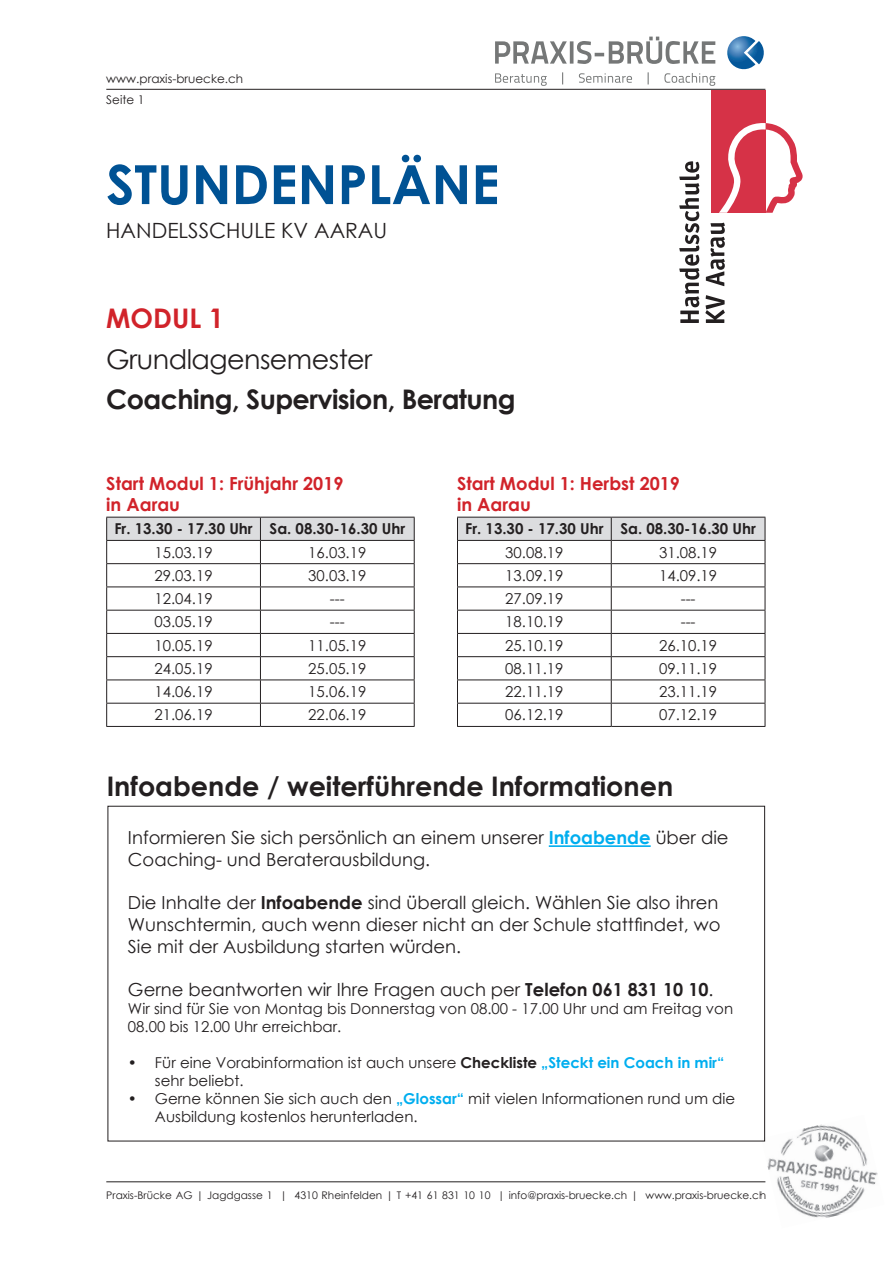
<style>
.page{position:relative;width:893px;height:1263px;background:#fff}
.page>*{position:absolute;margin:0;border:0;box-sizing:border-box;transform-origin:0 0}
.t1{font:700 54px "Century Gothic";color:#005294}
.t2{font:700 27px "Century Gothic";color:#231f20}
.t3{font:700 27px "Century Gothic";letter-spacing:-.02em;color:#231f20}
.t4{font:27px "Century Gothic";letter-spacing:-.02em;color:#231f20}
.t5{font:700 27px "Century Gothic";color:#d1232a}
.t6{font:21px "Century Gothic";color:#231f20}
.t7{font:18px/21.6px "Century Gothic";color:#231f20}
.t8{font:700 18px/21px "Century Gothic";color:#d1232a}
.t9{font:15px/18px "Century Gothic";color:#231f20}
.t10{font:700 15px "Century Gothic";color:#231f20}
.t11{font:12px/21px "Century Gothic";color:#231f20}
.t12{font:10.5px "Century Gothic";color:#231f20}
.s1{font-weight:700;color:#00aeef}
.s2{font-weight:700}
</style>
<div class="page">
<svg style="left:495px;top:37px;width:220px;height:27px"></svg>
<svg style="left:727px;top:36px;width:37px;height:34px"></svg>
<svg style="left:495px;top:72px;width:220px;height:14px"></svg>
<hr style="left:106px;top:89px;width:659px;height:1px;background:#231f20">
<hr style="left:106px;top:1181px;width:659px;height:1px;background:#231f20">
<img style="left:761px;top:1115px;width:117px;height:103px">
<div style="left:711px;top:90px;width:55px;height:123px;background:#d63247"></div>
<svg style="left:679px;top:161px;width:20px;height:162px"></svg>
<svg style="left:705px;top:295px;width:20px;height:28px"></svg>
<svg style="left:706px;top:223px;width:19px;height:63px"></svg>
<svg style="left:719px;top:123px;width:84px;height:90px"></svg>
<hr style="left:106px;top:726px;width:154px;height:1px;background:#231f20">
<hr style="left:260px;top:726px;width:155px;height:1px;background:#231f20">
<svg style="left:106px;top:517px;width:309px;height:209px"></svg>
<hr style="left:457px;top:726px;width:154px;height:1px;background:#231f20">
<hr style="left:611px;top:726px;width:154px;height:1px;background:#231f20">
<svg style="left:457px;top:517px;width:309px;height:209px"></svg>
<hr style="left:549px;top:845px;width:102px;height:2px;background:#00aeef">
<p class="t11" style="left:106px;top:68px;width:138px">www.praxis-bruecke.ch<br>Seite 1</p>
<h1 class="t1" style="left:106px;top:143px;width:395px">STUNDENPLÄNE</h1>
<h3 class="t6" style="left:106px;top:216px;width:282px">HANDELSSCHULE KV AARAU</h3>
<h2 class="t5" style="left:106px;top:298px;width:119px">MODUL 1</h2>
<h2 class="t4" style="left:106px;top:340px;width:268px">Grundlagensemester</h2>
<h2 class="t3" style="left:106px;top:379px;width:411px">Coaching, Supervision, Beratung</h2>
<p class="t8" style="left:106px;top:472px;width:239px">Start Modul 1: Frühjahr 2019 in Aarau</p>
<p class="t10" style="left:114px;top:518px;width:292px">Fr. 13.30 - 17.30 Uhr Sa. 08.30-16.30 Uhr</p>
<p class="t9" style="left:154px;top:543px;width:60px">15.03.19</p>
<p class="t9" style="left:308px;top:543px;width:60px">16.03.19</p>
<p class="t9" style="left:154px;top:566px;width:60px">29.03.19</p>
<p class="t9" style="left:308px;top:566px;width:60px">30.03.19</p>
<p class="t9" style="left:154px;top:589px;width:60px">12.04.19</p>
<p class="t9" style="left:330px;top:589px;width:16px">---</p>
<p class="t9" style="left:154px;top:613px;width:60px">03.05.19</p>
<p class="t9" style="left:330px;top:613px;width:16px">---</p>
<p class="t9" style="left:154px;top:636px;width:60px">10.05.19</p>
<p class="t9" style="left:308px;top:636px;width:60px">11.05.19</p>
<p class="t9" style="left:154px;top:659px;width:60px">24.05.19</p>
<p class="t9" style="left:308px;top:659px;width:60px">25.05.19</p>
<p class="t9" style="left:154px;top:682px;width:60px">14.06.19</p>
<p class="t9" style="left:308px;top:682px;width:60px">15.06.19</p>
<p class="t9" style="left:154px;top:706px;width:60px">21.06.19</p>
<p class="t9" style="left:308px;top:706px;width:60px">22.06.19</p>
<p class="t8" style="left:457px;top:472px;width:224px">Start Modul 1: Herbst 2019 in Aarau</p>
<p class="t10" style="left:465px;top:518px;width:292px">Fr. 13.30 - 17.30 Uhr Sa. 08.30-16.30 Uhr</p>
<p class="t9" style="left:505px;top:543px;width:60px">30.08.19</p>
<p class="t9" style="left:659px;top:543px;width:60px">31.08.19</p>
<p class="t9" style="left:505px;top:566px;width:60px">13.09.19</p>
<p class="t9" style="left:659px;top:566px;width:60px">14.09.19</p>
<p class="t9" style="left:505px;top:589px;width:60px">27.09.19</p>
<p class="t9" style="left:681px;top:589px;width:16px">---</p>
<p class="t9" style="left:505px;top:613px;width:60px">18.10.19</p>
<p class="t9" style="left:681px;top:613px;width:16px">---</p>
<p class="t9" style="left:505px;top:636px;width:60px">25.10.19</p>
<p class="t9" style="left:659px;top:636px;width:60px">26.10.19</p>
<p class="t9" style="left:505px;top:659px;width:60px">08.11.19</p>
<p class="t9" style="left:659px;top:659px;width:60px">09.11.19</p>
<p class="t9" style="left:505px;top:682px;width:60px">22.11.19</p>
<p class="t9" style="left:659px;top:682px;width:60px">23.11.19</p>
<p class="t9" style="left:505px;top:706px;width:60px">06.12.19</p>
<p class="t9" style="left:659px;top:706px;width:60px">07.12.19</p>
<h2 class="t2" style="left:107px;top:766px;width:568px">Infoabende / weiterführende Informationen</h2>
<p class="t7" style="left:128px;top:827px;width:602px">Informieren Sie sich persönlich an einem unserer <span class="s1">Infoabende</span> über die<br>Coaching- und Beraterausbildung.</p>
<p class="t7" style="left:128px;top:892px;width:594px">Die Inhalte der <span class="s2">Infoabende</span> sind überall gleich. Wählen Sie also ihren<br>Wunschtermin, auch wenn dieser nicht an der Schule stattfindet, wo<br>Sie mit der Ausbildung starten würden.</p>
<p class="t7" style="left:128px;top:978px;width:587px">Gerne beantworten wir Ihre Fragen auch per <span class="s2">Telefon 061 831 10 10</span>.</p>
<p class="t9" style="left:128px;top:999px;width:607px">Wir sind für Sie von Montag bis Donnerstag von 08.00 - 17.00 Uhr und am Freitag von<br>08.00 bis 12.00 Uhr erreichbar.</p>
<p class="t9" style="left:155px;top:1053px;width:571px;text-indent:-27px">• Für eine Vorabinformation ist auch unsere <span class="s2">Checkliste</span> <span class="s1">„Steckt ein Coach in mir“ </span>sehr beliebt.</p>
<p class="t9" style="left:155px;top:1089px;width:582px;text-indent:-27px">• Gerne können Sie sich auch den <span class="s1">„Glossar“</span> mit vielen Informationen rund um die<br>Ausbildung kostenlos herunterladen.</p>
<p class="t12" style="left:106px;top:1188px;width:661px">Praxis-Brücke AG | Jagdgasse 1 | 4310 Rheinfelden | T +41 61 831 10 10 | info@praxis-bruecke.ch | www.praxis-bruecke.ch</p>
</div>
